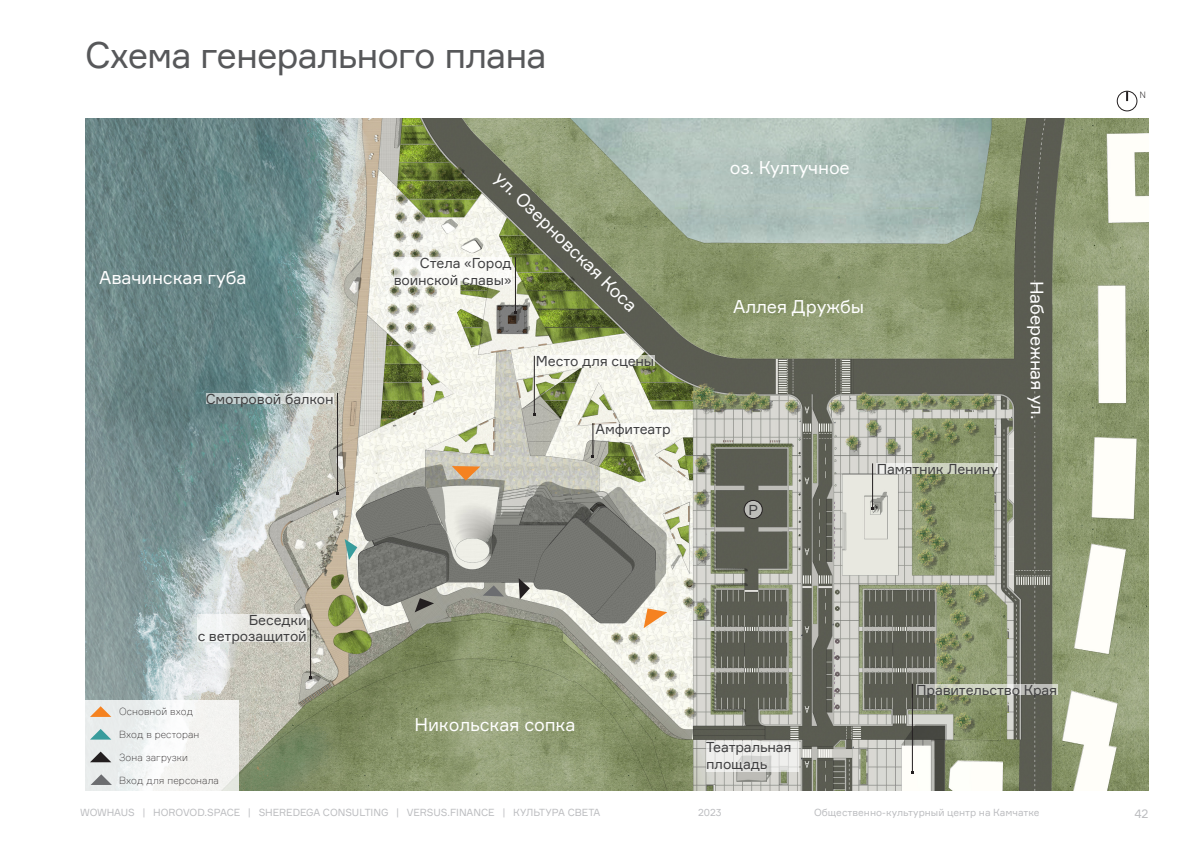
<style>
.page{position:relative;width:1191px;height:842px;background:#fff}
.page>*{position:absolute;margin:0;border:0;box-sizing:border-box;transform-origin:0 0}
.Basic_Head{font:36px "Formular";letter-spacing:-.03em;color:#57585a}
.t1{font:18px "Formular";letter-spacing:-.01em;color:#fff}
.t2{font:14px/16.8px "Formular";letter-spacing:-.01em;color:#3e3e3f;text-align:right}
.t3{font:12px "Formular";color:#bcbdc0}
.t4{font:10px "Formular";letter-spacing:-.005em;color:#bcbdc0}
.основной_текст{font:200 10px "Formular";letter-spacing:.01em;color:#231f20}
.t5{font:300 9px "DIN Pro";color:#231f20}
</style>
<div class="page">
<img style="left:85px;top:118px;width:1063px;height:673px">
<svg style="left:452px;top:466px;width:28px;height:14px"></svg>
<svg style="left:345px;top:539px;width:12px;height:21px"></svg>
<svg style="left:415px;top:598px;width:19px;height:14px"></svg>
<svg style="left:518px;top:578px;width:12px;height:21px"></svg>
<svg style="left:482px;top:585px;width:22px;height:11px"></svg>
<svg style="left:876px;top:463px;width:122px;height:11px"></svg>
<svg style="left:394px;top:257px;width:117px;height:28px"></svg>
<svg style="left:916px;top:684px;width:141px;height:11px;background:#c9ccc1"></svg>
<svg style="left:536px;top:355px;width:118px;height:11px"></svg>
<div style="left:595px;top:423px;width:75px;height:11px;background:#fafaf7"></div>
<div style="left:198px;top:614px;width:109px;height:27px;background:linear-gradient(to right,#f2f4f4,#e4e2dc)"></div>
<svg style="left:706px;top:741px;width:92px;height:30px;background:#e7e7e5"></svg>
<hr style="left:515px;top:257px;width:1px;height:55px;background:#231f20">
<hr style="left:534px;top:356px;width:1px;height:58px;background:#231f20">
<hr style="left:592px;top:423px;width:1px;height:34px;background:#231f20">
<hr style="left:872px;top:463px;width:1px;height:45px;background:#231f20">
<hr style="left:310px;top:614px;width:1px;height:64px;background:#231f20">
<hr style="left:912px;top:684px;width:1px;height:88px;background:#231f20">
<svg style="left:643px;top:608px;width:24px;height:20px"></svg>
<div style="left:85px;top:700px;width:154px;height:91px;background:#f3f3f1"></div>
<svg style="left:90px;top:706px;width:21px;height:11px"></svg>
<svg style="left:90px;top:729px;width:21px;height:11px"></svg>
<svg style="left:90px;top:752px;width:21px;height:10px"></svg>
<svg style="left:91px;top:774px;width:21px;height:11px"></svg>
<div style="left:1116px;top:91px;width:21px;height:20px;border:1px solid #231f20;border-radius:50%"></div>
<svg style="left:1126px;top:91px;width:2px;height:10px"></svg>
<svg style="left:206px;top:393px;width:128px;height:11px"></svg>
<hr style="left:337px;top:393px;width:1px;height:101px;background:#231f20">
<svg style="left:744px;top:500px;width:18px;height:19px"></svg>
<div style="left:744px;top:500px;width:18px;height:19px;border:1px solid #231f20;border-radius:50%"></div>
<p class="Basic_Head" style="left:85px;top:33px;width:463px">Схема генерального плана</p>
<p class="t1" style="left:99px;top:267px;width:149px">Авачинская губа</p>
<p class="t2" style="left:206px;top:390px;width:129px">Смотровой балкон</p>
<p class="t1" style="left:506px;top:166px;width:193px;rotate:45deg">ул. Озерновская Коса</p>
<p class="t2" style="left:394px;top:254px;width:119px">Стела «Город воинской славы»</p>
<p class="t2" style="left:536px;top:352px;width:120px">Место для сцены</p>
<p class="t2" style="left:595px;top:421px;width:77px">Амфитеатр</p>
<p class="t1" style="left:730px;top:157px;width:121px">оз. Култучное</p>
<p class="t1" style="left:733px;top:296px;width:133px">Аллея Дружбы</p>
<p class="t2" style="left:748px;top:501px;width:11px">P</p>
<p class="t2" style="left:876px;top:461px;width:123px">Памятник Ленину</p>
<p class="t1" style="left:1048px;top:280px;width:141px;rotate:90deg">Набережная ул.</p>
<p class="t2" style="left:198px;top:611px;width:111px">Беседки<br>с ветрозащитой</p>
<p class="основной_текст" style="left:119px;top:706px;width:75px">Основной вход</p>
<p class="основной_текст" style="left:119px;top:728px;width:82px">Вход в ресторан</p>
<p class="основной_текст" style="left:119px;top:751px;width:70px">Зона загрузки</p>
<p class="основной_текст" style="left:119px;top:774px;width:101px">Вход для персонала</p>
<p class="t1" style="left:414px;top:713px;width:162px">Никольская сопка</p>
<p class="t2" style="left:706px;top:738px;width:87px;text-align:left">Театральная площадь</p>
<p class="t2" style="left:916px;top:681px;width:143px">Правительство Края</p>
<p class="t5" style="left:1139px;top:89px;width:8px">N</p>
<p class="t4" style="left:81px;top:806px;width:521px">WOWHAUS | HOROVOD.SPACE | SHEREDEGA CONSULTING | VERSUS.FINANCE | КУЛЬТУРА СВЕТА</p>
<p class="t4" style="left:698px;top:806px;width:25px">2023</p>
<p class="t4" style="left:814px;top:806px;width:227px">Общественно-культурный центр на Камчатке</p>
<p class="t3" style="left:1134px;top:806px;width:15px">42</p>
</div>
